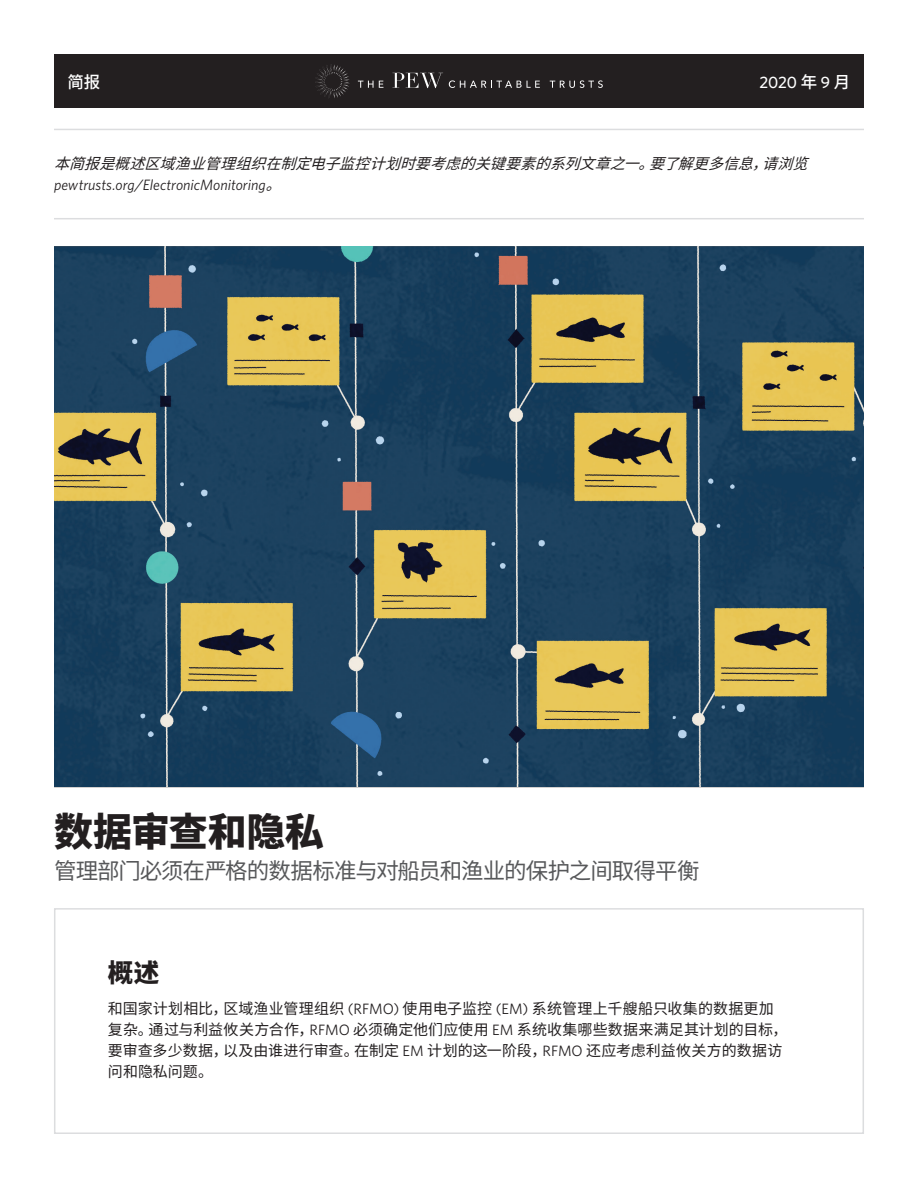
<style>
.page{position:relative;width:918px;height:1188px;background:#fff}
.page>*{position:absolute;margin:0;border:0;box-sizing:border-box;transform-origin:0 0}
.Main_Title{font:900 39px "Noto Sans CJ Ksc";letter-spacing:-.015em;color:#231f20}
.t1{font:900 25.5px "Noto Sans CJ Ksc";color:#231f20}
.Main_Title_Subhead{font:22.5px "Noto Sans CJ Ksc";letter-spacing:-.045em;color:#57585a}
.t2{font:500 16.5px "Whitney";color:#fff}
.t3{font:500 16.5px "Noto Sans CJ Ksc";color:#fff}
.Body{font:15px/21px "Noto Sans CJ Ksc";letter-spacing:.005em;color:#231f20}
.Auto_Series{font:italic 15px/21px "Noto Sans CJ Ksc";color:#231f20}
.s1{font-family:"Noto Sans CJ Ksc"}
.s2{font-family:"Whitney"}
</style>
<div class="page">
<div style="left:54px;top:908px;width:810px;height:226px;border:2px solid #dcdddf"></div>
<img style="left:54px;top:246px;width:810px;height:540px">
<div style="left:54px;top:54px;width:810px;height:54px;background:#231f20"></div>
<svg style="left:315px;top:64px;width:35px;height:34px"></svg>
<svg style="left:358px;top:81px;width:25px;height:7px"></svg>
<svg style="left:449px;top:80px;width:91px;height:8px"></svg>
<svg style="left:550px;top:80px;width:53px;height:8px"></svg>
<svg style="left:392px;top:73px;width:51px;height:15px"></svg>
<hr style="left:54px;top:129px;width:810px;height:1px;background:#dcdddf">
<hr style="left:54px;top:218px;width:810px;height:1px;background:#dcdddf">
<p class="t3" style="left:67px;top:73px;width:34px">简报</p>
<p class="t2" style="left:759px;top:71px;width:93px">2020 <span class="s1">年</span> 9 <span class="s1">月</span></p>
<p class="Auto_Series" style="left:54px;top:154px;width:767px">本简报是概述区域渔业管理组织在制定电子监控计划时要考虑的关键要素的系列文章之一。要了解更多信息，请浏览<span class="s2">pewtrusts.org/ElectronicMonitoring</span>。</p>
<p class="Main_Title" style="left:54px;top:810px;width:271px">数据审查和隐私</p>
<p class="Main_Title_Subhead" style="left:54px;top:858px;width:647px">管理部门必须在严格的数据标准与对船员和渔业的保护之间取得平衡</p>
<h1 class="t1" style="left:108px;top:959px;width:53px">概述</h1>
<p class="Body" style="left:108px;top:998px;width:681px">和国家计划相比，区域渔业管理组织 <span class="s2">(RFMO)</span> 使用电子监控 <span class="s2">(EM)</span> 系统管理上千艘船只收集的数据更加复杂。通过与利益攸关方合作，<span class="s2">RFMO</span> 必须确定他们应使用 <span class="s2">EM</span> 系统收集哪些数据来满足其计划的目标，要审查多少数据，以及由谁进行审查。在制定 <span class="s2">EM</span> 计划的这一阶段，<span class="s2">RFMO</span> 还应考虑利益攸关方的数据访问和隐私问题。</p>
</div>
